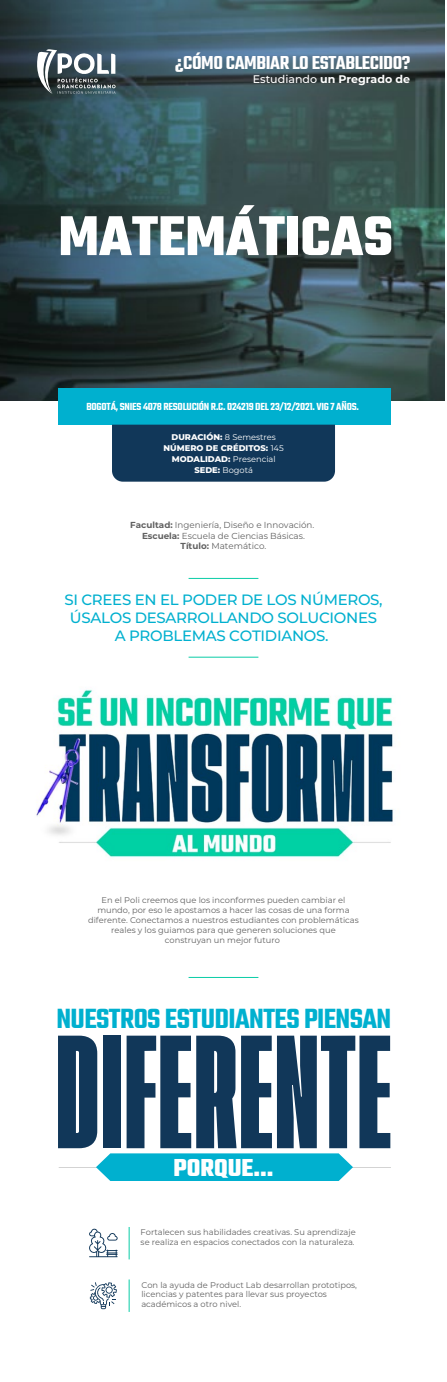
<style>
.page{position:relative;width:447px;height:1382px;background:#fff}
.page>*{position:absolute;margin:0;border:0;box-sizing:border-box;transform-origin:0 0}
.t1{font:119.1px "Tusker Grotesk 3800 Super";letter-spacing:.02em;color:#113759}
.t2{font:700 60.53px "Teko";color:#fff}
.t3{font:600 30.22px "Teko";letter-spacing:-.02em;color:#00b0cf}
.t4{font:700 26.55px "Teko";color:#fff}
.t5{font:600 20.48px "Teko";letter-spacing:-.02em;color:#fff}
.t6{font:500 15px/17.9px "Montserrat";letter-spacing:-.02em;color:#00b0cf;text-align:center}
.t7{font:600 11.18px "Teko";letter-spacing:-.02em;color:#fff}
.t8{font:700 11.02px "Montserrat";color:#fff}
.t9{font:8.7px/10.5px "Montserrat";color:#606060;text-align:center}
.t10{font:800 8.32px/10.9px "Montserrat";color:#fff;text-align:center}
.t11{font:8.25px/9.9px "Montserrat";color:#606060}
.t12{font:8.25px "Montserrat";color:#fff}
.s1{font-weight:500}
.s2{font-weight:800;font-size:8.32px}
.s3{font-weight:400;font-size:8.25px}
.s4{font-weight:700}
</style>
<div class="page">
<hr style="left:59px;top:1167px;width:38px;height:1px;background:#606160">
<hr style="left:352px;top:1167px;width:38px;height:1px;background:#606160">
<svg style="left:96px;top:1153px;width:257px;height:28px;background:#11b5d2"></svg>
<img style="left:0;top:1px;width:444px;height:400px">
<svg style="left:32px;top:49px;width:83px;height:45px"></svg>
<div style="left:58px;top:389px;width:332px;height:36px;background:#00b0cf"></div>
<div style="left:112px;top:425px;width:223px;height:57px;background:#113759"></div>
<hr style="left:129px;top:1227px;width:1px;height:32px;background:#09cca6">
<hr style="left:129px;top:1279px;width:1px;height:33px;background:#09cca6">
<hr style="left:188px;top:578px;width:70px;height:1px;background:#09cca6">
<hr style="left:188px;top:657px;width:70px;height:1px;background:#09cca6">
<hr style="left:188px;top:977px;width:70px;height:1px;background:#09cca6">
<svg style="left:89px;top:1229px;width:29px;height:28px"></svg>
<svg style="left:90px;top:1282px;width:27px;height:27px"></svg>
<img style="left:36px;top:689px;width:357px;height:169px">
<h3 class="t5" style="left:175px;top:50px;width:237px">¿CÓMO CAMBIAR LO ESTABLECIDO?</h3>
<h3 class="t8" style="left:253px;top:71px;width:159px"><span class="s1">Estudiando</span> un Pregrado de</h3>
<h2 class="t2" style="left:58px;top:197px;width:336px">MATEMÁTICAS</h2>
<h3 class="t7" style="left:86px;top:400px;width:274px">BOGOTÁ, SNIES 4078 RESOLUCIÓN R.C. 024219 DEL 23/12/2021. VIG 7 AÑOS.</h3>
<p class="t12" style="left:171px;top:431px;width:106px"><span class="s2">DURACIÓN:</span> 8 Semestres</p>
<p class="t10" style="left:163px;top:442px;width:122px">NÚMERO DE CRÉDITOS: <span class="s3">145<br></span>MODALIDAD: <span class="s3">Presencial</span></p>
<p class="t12" style="left:194px;top:464px;width:60px"><span class="s2">SEDE:</span> Bogotá</p>
<p class="t9" style="left:130px;top:519px;width:185px"><span class="s4">Facultad:</span> Ingeniería, Diseño e Innovación.<br><span class="s4">Escuela:</span> Escuela de Ciencias Básicas.<br><span class="s4">Título:</span> Matemático.</p>
<h3 class="t6" style="left:64px;top:590px;width:319px">SI CREES EN EL PODER DE LOS NÚMEROS,<br>ÚSALOS DESARROLLANDO SOLUCIONES<br>A PROBLEMAS COTIDIANOS.</h3>
<p class="t11" style="left:88px;top:895px;width:272px;text-align:center">En el Poli creemos que los inconformes pueden cambiar el mundo, por eso le apostamos a hacer las cosas de una forma diferente. Conectamos a nuestros estudiantes con problemáticas reales y los guiamos para que generen soluciones que construyan un mejor futuro</p>
<h3 class="t3" style="left:56px;top:1000px;width:336px">NUESTROS ESTUDIANTES PIENSAN</h3>
<h1 class="t1" style="left:56px;top:1023px;width:336px">DIFERENTE</h1>
<h3 class="t4" style="left:173px;top:1150px;width:102px">PORQUE...</h3>
<p class="t11" style="left:140px;top:1227px;width:216px">Fortalecen sus habilidades creativas. Su aprendizaje se realiza en espacios conectados con la naturaleza.</p>
<p class="t11" style="left:141px;top:1279px;width:217px">Con la ayuda de Product Lab desarrollan prototipos, licencias y patentes para llevar sus proyectos académicos a otro nivel.</p>
</div>
